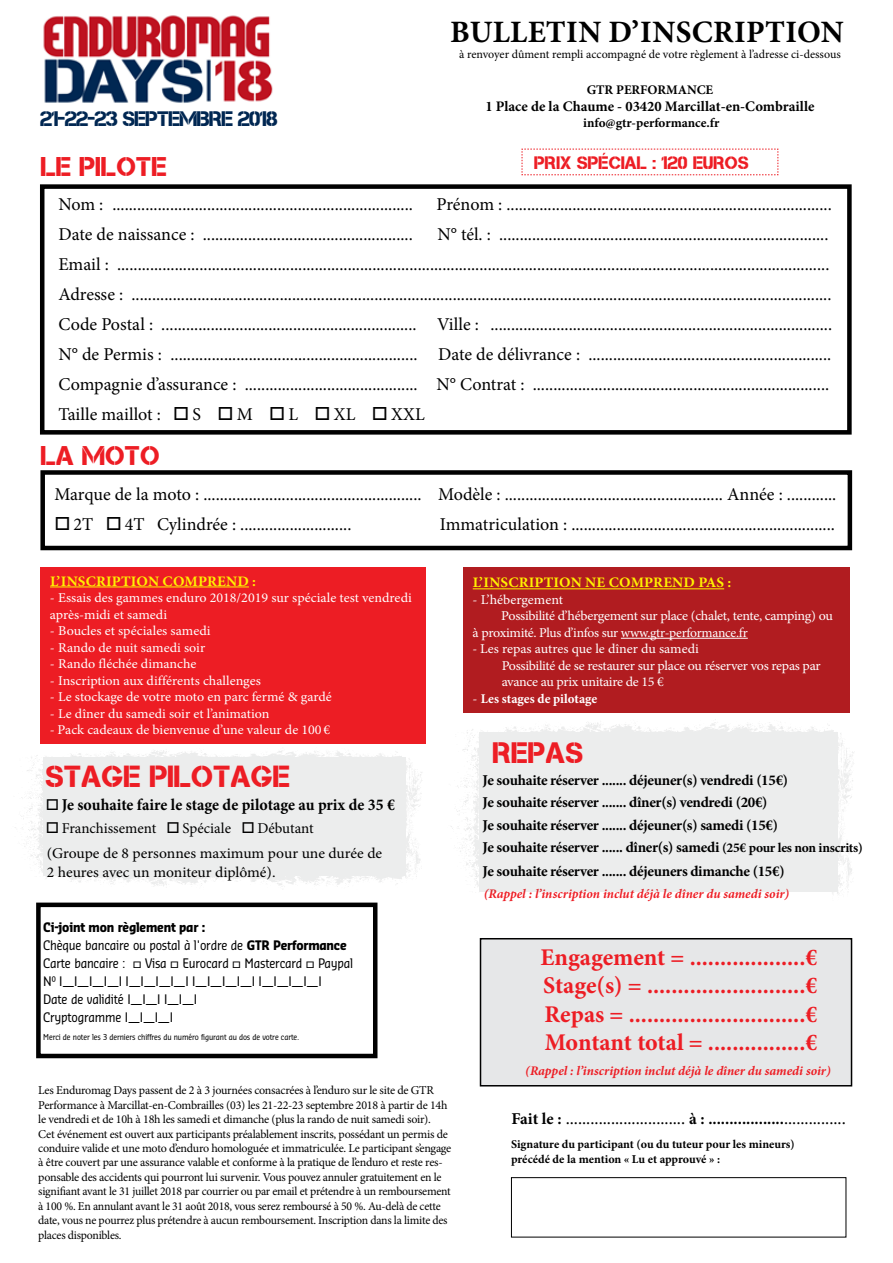
<style>
.page{position:relative;width:893px;height:1263px;background:#fff}
.page>*{position:absolute;margin:0;border:0;box-sizing:border-box;transform-origin:0 0}
.t1{font:700 31.2px "Minion Pro";letter-spacing:.01em;color:#000}
.t2{font:30.45px "Cleanwork";color:#ed1d24}
.t3{font:29.55px "Cleanwork";color:#ed1d24}
.t4{font:27px "Cleanwork";color:#ed1d24}
.t5{font:700 24px/28.5px "Minion Pro";color:#ed1d24;text-align:justify}
.t6{font:21px "Cleanwork";letter-spacing:-.04em;color:#002752}
.t7{font:18px/30px "Minion Pro";color:#000}
.t8{font:18px "Cleanwork";color:#ed1d24}
.t9{font:700 16.5px "Minion Pro";color:#000;scale:.96 1}
.t10{font:700 15px/22.5px "Minion Pro";letter-spacing:-.02em;color:#000}
.t11{font:15px/19.5px "Minion Pro";color:#000;scale:1.04 1}
.t12{font:15px "Minion Pro";color:#000}
.t13{font:700 14.55px "Minion Pro";letter-spacing:.01em;color:#fff200;scale:1.04 1}
.t14{font:700 14.55px "Minion Pro";letter-spacing:-.005em;color:#000}
.t15{font:13.5px/16.5px "Minion Pro";letter-spacing:-.01em;color:#fff;scale:1.04 1}
.t16{font:13.5px/16.5px "Minion Pro";letter-spacing:-.01em;color:#fff}
.t17{font:700 condensed 13.5px "Minion Pro";color:#fff;scale:1.04 1}
.t18{font:italic 700 13.2px "Minion Pro";letter-spacing:-.005em;color:#ed1d24}
.t19{font:700 13.2px "Minion Pro";color:#000}
.t20{font:12.9px/18px "Sansa Con Std";letter-spacing:-.015em;color:#000}
.t21{font:12px/14.4px "Minion Pro";letter-spacing:-.02em;color:#000}
.t22{font:700 12px/15px "Minion Pro";color:#000}
.t23{font:12px "Minion Pro";color:#000}
.t24{font:8.1px "Sansa Con Std";letter-spacing:-.015em;color:#000}
.s1{font-weight:700}
.s2{font-weight:400;font-stretch:normal}
.s3{font-size:13.5px}
.s4{font-weight:700;font-size:16.5px}
</style>
<div class="page">
<div style="left:40px;top:184px;width:812px;height:251px;border:5px solid #000"></div>
<div style="left:40px;top:470px;width:812px;height:80px;border:5px solid #000"></div>
<svg style="left:521px;top:148px;width:258px;height:28px"></svg>
<div style="left:511px;top:1177px;width:335px;height:60px;border:1px solid #000"></div>
<div style="left:463px;top:567px;width:387px;height:146px;background:#b11c20"></div>
<hr style="left:473px;top:588px;width:251px;height:1px;background:#fff200">
<hr style="left:621px;top:638px;width:127px;height:1px;background:#fff">
<div style="left:41px;top:567px;width:385px;height:177px;background:#ed1d24"></div>
<hr style="left:50px;top:587px;width:199px;height:1px;background:#fff200">
<svg style="left:451px;top:719px;width:403px;height:175px"></svg>
<svg style="left:15px;top:750px;width:407px;height:136px"></svg>
<img style="left:43px;top:15px;width:230px;height:88px">
<div style="left:480px;top:939px;width:371px;height:147px;background:#e6e7e8"></div>
<div style="left:480px;top:938px;width:372px;height:148px;border:2px solid #000"></div>
<div style="left:36px;top:902px;width:341px;height:156px;border:5px solid #000"></div>
<h1 class="t1" style="left:450px;top:10px;width:395px">Bulletin d’inscription</h1>
<p class="t6" style="left:40px;top:107px;width:239px">21-22-23 SEPTEMBRE 2018</p>
<h3 class="t4" style="left:41px;top:152px;width:128px">LE PILOTE</h3>
<p class="t23" style="left:459px;top:46px;width:383px">à renvoyer dûment rempli accompagné de votre règlement à l’adresse ci-dessous</p>
<p class="t19" style="left:587px;top:80px;width:111px">GTR PERFORMANCE</p>
<p class="t14" style="left:485px;top:97px;width:331px">1 Place de la Chaume - 03420 Marcillat-en-Combraille</p>
<p class="t19" style="left:583px;top:114px;width:138px">info@gtr-performance.fr</p>
<p class="t8" style="left:535px;top:153px;width:216px">PRIX SPÉCIAL : 120 EUROS</p>
<p class="t7" style="left:58px;top:190px;width:356px">Nom : .........................................................................</p>
<p class="t7" style="left:436px;top:190px;width:397px">Prénom : ...............................................................................</p>
<p class="t7" style="left:58px;top:220px;width:356px">Date de naissance : ...................................................</p>
<p class="t7" style="left:58px;top:220px;width:775px;text-indent:379px">N° tél. : ................................................................................<br>Email : .............................................................................................................................................................................<br>Adresse : ..........................................................................................................................................................................<br>Code Postal : .............................................................. Ville : ...................................................................................<br>N° de Permis : ............................................................ Date de délivrance : ...........................................................<br>Compagnie d’assurance : .......................................... N° Contrat : ........................................................................<br>Taille maillot : □ S □ M □ L □ XL □ XXL</p>
<h3 class="t4" style="left:41px;top:441px;width:120px">LA MOTO</h3>
<p class="t7" style="left:54px;top:479px;width:783px">Marque de la moto : ..................................................... Modèle : ..................................................... Année : ............</p>
<p class="t7" style="left:54px;top:509px;width:299px">□ 2T □ 4T Cylindrée : ...........................</p>
<p class="t7" style="left:440px;top:509px;width:397px">Immatriculation : ................................................................</p>
<p class="t13" style="left:50px;top:571px;width:200px">l’inscription comprend :</p>
<p class="t15" style="left:50px;top:589px;width:349px">- Essais des gammes enduro 2018/2019 sur spéciale test vendredi après-midi et samedi</p>
<p class="t15" style="left:50px;top:622px;width:156px">- Boucles et spéciales samedi</p>
<p class="t15" style="left:50px;top:639px;width:151px">- Rando de nuit samedi soir</p>
<p class="t15" style="left:50px;top:655px;width:142px">- Rando fléchée dimanche</p>
<p class="t15" style="left:50px;top:672px;width:204px">- Inscription aux différents challenges</p>
<p class="t15" style="left:50px;top:688px;width:273px">- Le stockage de votre moto en parc fermé &amp; gardé</p>
<p class="t15" style="left:50px;top:705px;width:213px">- Le dîner du samedi soir et l’animation</p>
<p class="t15" style="left:50px;top:721px;width:271px">- Pack cadeaux de bienvenue d’une valeur de 100 €</p>
<h2 class="t2" style="left:46px;top:760px;width:245px">STAGE PILOTAGE</h2>
<p class="t9" style="left:46px;top:793px;width:365px">□ Je souhaite faire le stage de pilotage au prix de 35 €</p>
<p class="t12" style="left:46px;top:818px;width:269px">□ Franchissement □ Spéciale □ Débutant</p>
<p class="t11" style="left:47px;top:843px;width:324px">(Groupe de 8 personnes maximum pour une durée de<br>2 heures avec un moniteur diplômé).</p>
<p class="t20" style="left:43px;top:917px;width:312px"><span class="s1">Ci-joint mon règlement par :<br></span>Chèque bancaire ou postal à l'ordre de <span class="s1">GTR Performance </span>Carte bancaire : □ Visa □ Eurocard □ Mastercard □ Paypal N° I_I_I_I_I I_I_I_I_I I_I_I_I_I I_I_I_I_I<br>Date de validité I_I_I I_I_I<br>Cryptogramme I_I_I_I</p>
<p class="t24" style="left:43px;top:1031px;width:258px">Merci de noter les 3 derniers chiffres du numéro figurant au dos de votre carte.</p>
<p class="t21" style="left:38px;top:1083px;width:415px">Les Enduromag Days passent de 2 à 3 journées consacrées à l’enduro sur le site de GTR Performance à Marcillat-en-Combrailles (03) les 21-22-23 septembre 2018 à partir de 14h le vendredi et de 10h à 18h les samedi et dimanche (plus la rando de nuit samedi soir).<br>Cet événement est ouvert aux participants préalablement inscrits, possédant un permis de conduire valide et une moto d’enduro homologuée et immatriculée. Le participant s’engage à être couvert par une assurance valable et conforme à la pratique de l’enduro et reste res&shy;ponsable des accidents qui pourront lui survenir. Vous pouvez annuler gratuitement en le signifiant avant le 31 juillet 2018 par courrier ou par email et prétendre à un remboursement à 100 %. En annulant avant le 31 août 2018, vous serez remboursé à 50 %. Au-delà de cette date, vous ne pourrez plus prétendre à aucun remboursement. Inscription dans la limite des places disponibles.</p>
<p class="t13" style="left:473px;top:572px;width:250px">l’inscription ne comprend pas :</p>
<p class="t15" style="left:473px;top:591px;width:88px">- L’hébergement</p>
<p class="t15" style="left:501px;top:608px;width:320px">Possibilité d’hébergement sur place (chalet, tente, camping) ou</p>
<p class="t15" style="left:473px;top:624px;width:266px">à proximité. Plus d’infos sur www.gtr-performance.fr</p>
<p class="t16" style="left:502px;top:641px;width:321px;text-indent:-29px">- Les repas autres que le dîner du samedi<br>Possibilité de se restaurer sur place ou réserver vos repas par avance au prix unitaire de 15 €</p>
<p class="t17" style="left:473px;top:689px;width:121px"><span class="s2">-</span> Les stages de pilotage</p>
<h3 class="t3" style="left:493px;top:737px;width:91px">REPAS</h3>
<p class="t10" style="left:483px;top:769px;width:382px">Je souhaite réserver ....... déjeuner(s) vendredi (15€)<br>Je souhaite réserver ....... dîner(s) vendredi (20€)<br>Je souhaite réserver ....... déjeuner(s) samedi (15€)<br>Je souhaite réserver ...... dîner(s) samedi <span class="s3">(25€ pour les non inscrits)</span></p>
<p class="t10" style="left:483px;top:860px;width:303px">Je souhaite réserver ....... déjeuners dimanche (15€)</p>
<p class="t18" style="left:484px;top:885px;width:307px">(Rappel : l’inscription inclut déjà le dîner du samedi soir)</p>
<h3 class="t5" style="left:541px;top:942px;width:278px">Engagement = ...................€ Stage(s) = ..........................€ Repas = .............................€ Montant total = ................€</h3>
<p class="t18" style="left:525px;top:1061px;width:307px">(Rappel : l’inscription inclut déjà le dîner du samedi soir)</p>
<p class="t7" style="left:511px;top:1103px;width:336px"><span class="s4">Fait le :</span> ............................. <span class="s4">à : ..................</span>...............</p>
<p class="t22" style="left:511px;top:1137px;width:285px">Signature du participant (ou du tuteur pour les mineurs) précédé de la mention « Lu et approuvé » :</p>
</div>
